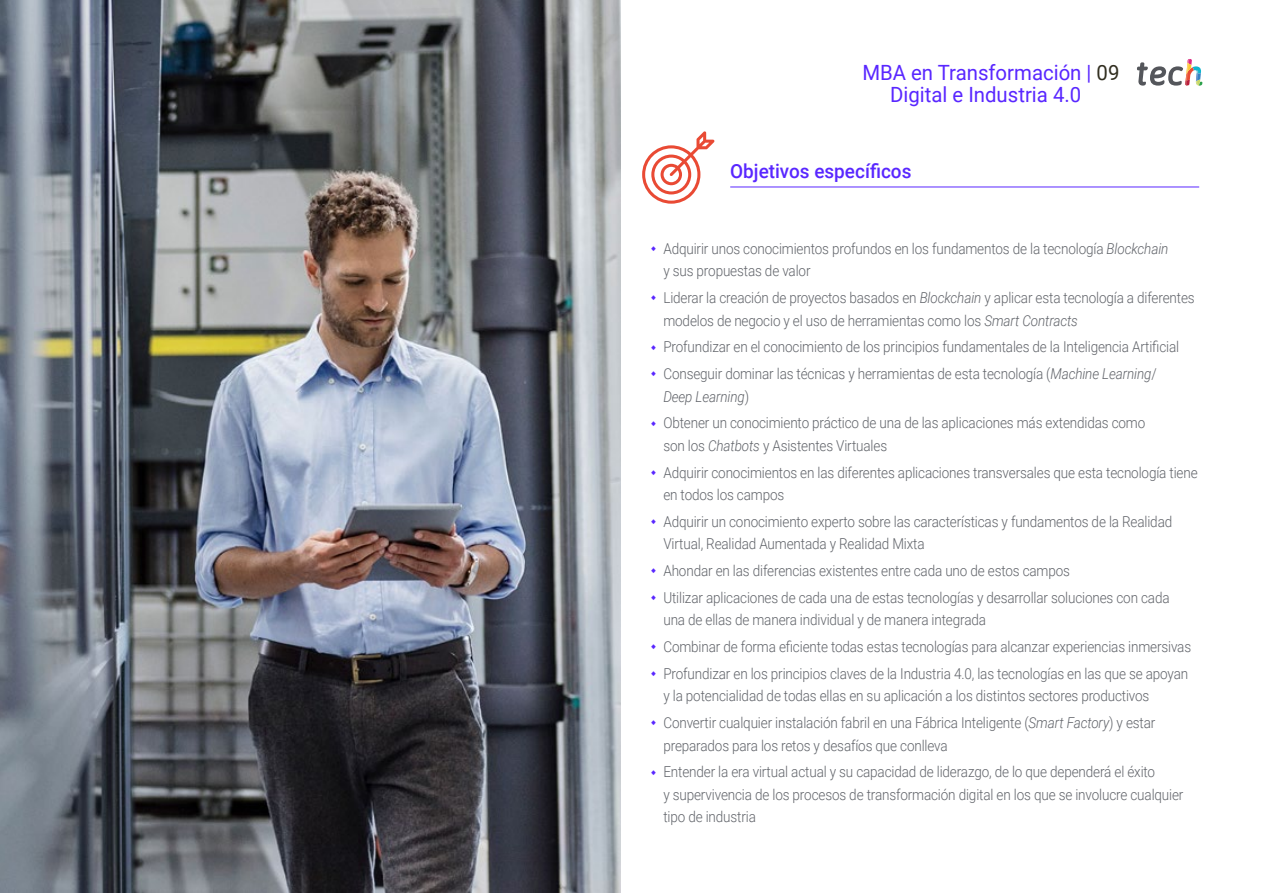
<style>
.page{position:relative;width:1263px;height:893px;background:#fff}
.page>*{position:absolute;margin:0;border:0;box-sizing:border-box;transform-origin:0 0}
.t1{font:21px/22.5px "Roboto";color:#5927ff;text-align:center}
.t2{font:500 19.5px "Roboto";color:#5927ff}
.t3{font:300 15px/26.7px "Roboto";letter-spacing:-.01em;color:#61646a;scale:.9 1}
.s1{color:#312e20}
.s2{font-style:italic}
</style>
<div class="page">
<img style="left:0;top:0;width:621px;height:893px">
<hr style="left:730px;top:187px;width:469px;height:1px;background:#5927ff">
<svg style="left:642px;top:131px;width:72px;height:73px"></svg>
<svg style="left:1137px;top:59px;width:65px;height:27px"></svg>
<h1 class="t1" style="left:862px;top:60px;width:259px">MBA en Transformación | <span class="s1">09<br></span>Digital e Industria 4.0</h1>
<h2 class="t2" style="left:730px;top:158px;width:183px">Objetivos específicos</h2>
<p class="t3" style="left:663px;top:237px;width:563px;line-height:22.5px">Adquirir unos conocimientos profundos en los fundamentos de la tecnología <span class="s2">Blockchain </span>y sus propuestas de valor</p>
<p class="t3" style="left:663px;top:286px;width:592px;line-height:22.5px">Liderar la creación de proyectos basados en <span class="s2">Blockchain</span> y aplicar esta tecnología a diferentes modelos de negocio y el uso de herramientas como los <span class="s2">Smart Contracts</span></p>
<p class="t3" style="left:663px;top:333px;width:575px">Profundizar en el conocimiento de los principios fundamentales de la Inteligencia Artificial<br>Conseguir dominar las técnicas y herramientas de esta tecnología (<span class="s2">Machine Learning</span>/</p>
<p class="t3" style="left:663px;top:382px;width:537px"><span class="s2">Deep Learning</span>)<br>Obtener un conocimiento práctico de una de las aplicaciones más extendidas como</p>
<p class="t3" style="left:663px;top:432px;width:595px">son los <span class="s2">Chatbots</span> y Asistentes Virtuales<br>Adquirir conocimientos en las diferentes aplicaciones transversales que esta tecnología tiene</p>
<p class="t3" style="left:663px;top:481px;width:567px">en todos los campos<br>Adquirir un conocimiento experto sobre las características y fundamentos de la Realidad</p>
<p class="t3" style="left:663px;top:530px;width:564px">Virtual, Realidad Aumentada y Realidad Mixta<br>Ahondar en las diferencias existentes entre cada uno de estos campos<br>Utilizar aplicaciones de cada una de estas tecnologías y desarrollar soluciones con cada</p>
<p class="t3" style="left:663px;top:606px;width:588px">una de ellas de manera individual y de manera integrada<br>Combinar de forma eficiente todas estas tecnologías para alcanzar experiencias inmersivas<br>Profundizar en los principios claves de la Industria 4.0, las tecnologías en las que se apoyan</p>
<p class="t3" style="left:663px;top:682px;width:548px">y la potencialidad de todas ellas en su aplicación a los distintos sectores productivos<br>Convertir cualquier instalación fabril en una Fábrica Inteligente (<span class="s2">Smart Factory</span>) y estar</p>
<p class="t3" style="left:663px;top:731px;width:548px">preparados para los retos y desafíos que conlleva<br>Entender la era virtual actual y su capacidad de liderazgo, de lo que dependerá el éxito</p>
<p class="t3" style="left:663px;top:783px;width:579px;line-height:22.5px">y supervivencia de los procesos de transformación digital en los que se involucre cualquier tipo de industria</p>
</div>
